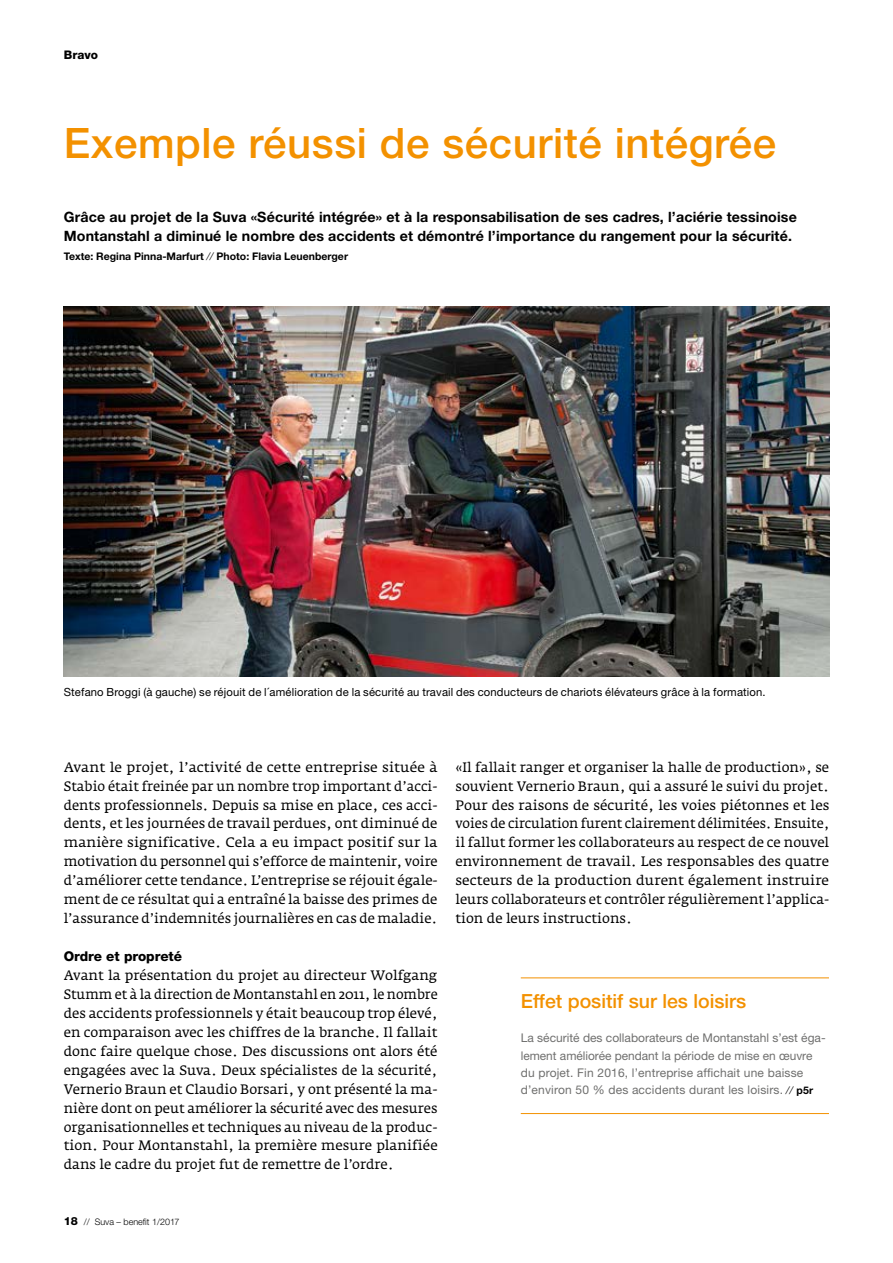
<style>
.page{position:relative;width:893px;height:1263px;background:#fff}
.page>*{position:absolute;margin:0;border:0;box-sizing:border-box;transform-origin:0 0}
.Titel_Mittel{font:500 42px "Helvetica Neue LT Std";letter-spacing:.015em;color:#f39100}
.Box_Titel{font:500 19.5px "Helvetica Neue LT Std";color:#f39100}
.Lead_Mittel{font:700 14.25px/18.9px "Helvetica Neue LT Std";letter-spacing:.01em;color:#000}
.Grundtext_Fedra{font:13.5px/18.9px "Fedra Serif A Std";color:#000;text-align:justify}
.Grundtext_Fedra-2{font:13.5px/18.9px "Fedra Serif A Std";color:#000;text-align:justify;scale:1.04 1}
.Zwischentitel_Fedra{font:800 13.5px "Helvetica Neue LT Std";color:#000}
.Box_Grundtext{font:12px/17.2px "Helvetica Neue LT Std";color:#6f6f6e}
._00_Rubrik_links{font:800 11.85px "Helvetica Neue LT Std";color:#000}
.Bildlegende{font:11.25px "Helvetica Neue LT Std";letter-spacing:.015em;color:#000}
.Lead_Mittel-2{font:700 10.5px "Helvetica Neue LT Std";color:#000}
.t1{font:300 9px "Helvetica Neue LT Std";color:#000}
.s1{font-weight:300;font-style:italic}
.s2{font-weight:800;font-size:11.25px}
.s3{font-weight:300;font-style:italic;font-size:10.5px;color:#000}
.s4{font-weight:700;font-size:10.5px;color:#000}
</style>
<div class="page">
<hr style="left:521px;top:977px;width:308px;height:1px;background:#f39100">
<hr style="left:521px;top:1113px;width:308px;height:1px;background:#f39100">
<img style="left:64px;top:306px;width:765px;height:371px">
<p class="_00_Rubrik_links" style="left:64px;top:48px;width:36px">Bravo</p>
<p class="Titel_Mittel" style="left:64px;top:118px;width:714px">Exemple réussi de sécurité intégrée</p>
<p class="Lead_Mittel" style="left:64px;top:207px;width:735px">Grâce au projet de la Suva «Sécurité intégrée» et à la responsabilisation de ses cadres, l’aciérie tessinoise<br>Montanstahl a diminué le nombre des accidents et démontré l’importance du rangement pour la sécurité.</p>
<p class="Lead_Mittel-2" style="left:64px;top:250px;width:286px">Texte: Regina Pinna-Marfurt <span class="s1">//</span> Photo: Flavia Leuenberger</p>
<p class="Bildlegende" style="left:64px;top:685px;width:703px">Stefano Broggi (à gauche) se réjouit de l´amélioration de la sécurité au travail des conducteurs de chariots élévateurs grâce à la formation.</p>
<p class="Grundtext_Fedra-2" style="left:64px;top:757px;width:361px">Avant le projet, l’activité de cette entreprise située à Stabio était freinée par un nombre trop important d’acci&shy;dents professionnels. Depuis sa mise en place, ces acci&shy;dents, et les journées de travail perdues, ont diminué de manière significative. Cela a eu impact positif sur la motivation du personnel qui s’efforce de maintenir, voire d’améliorer cette tendance. L’entreprise se réjouit égale&shy;ment de ce résultat qui a entraîné la baisse des primes de l’assurance d’indemnités journalières en cas de maladie.</p>
<p class="Zwischentitel_Fedra" style="left:64px;top:948px;width:120px">Ordre et propreté</p>
<p class="Grundtext_Fedra" style="left:64px;top:966px;width:375px">Avant la présentation du projet au directeur Wolfgang Stumm et à la direction de Montanstahl en 2011, le nombre des accidents professionnels y était beaucoup trop élevé, en comparaison avec les chiffres de la branche. Il fallait donc faire quelque chose. Des discussions ont alors été engagées avec la Suva. Deux spécialistes de la sécurité, Vernerio Braun et Claudio Borsari, y ont présenté la ma&shy;nière dont on peut améliorer la sécurité avec des mesures organisationnelles et techniques au niveau de la produc&shy;tion. Pour Montanstahl, la première mesure planifiée dans le cadre du projet fut de remettre de l’ordre.</p>
<p class="t1" style="left:64px;top:1216px;width:117px"><span class="s2">18</span> // Suva – benefit 1/2017</p>
<p class="Grundtext_Fedra" style="left:455px;top:757px;width:375px">«Il fallait ranger et organiser la halle de production», se souvient Vernerio Braun, qui a assuré le suivi du projet.<br>Pour des raisons de sécurité, les voies piétonnes et les voies de circulation furent clairement délimitées. Ensuite, il fallut former les collaborateurs au respect de ce nouvel environnement de travail. Les responsables des quatre secteurs de la production durent également instruire leurs collaborateurs et contrôler régulièrement l’applica&shy;tion de leurs instructions.</p>
<p class="Box_Titel" style="left:521px;top:989px;width:227px">Effet positif sur les loisirs</p>
<p class="Box_Grundtext" style="left:521px;top:1029px;width:306px">La sécurité des collaborateurs de Montanstahl s’est éga&shy;lement améliorée pendant la période de mise en œuvre du projet. Fin 2016, l’entreprise affichait une baisse d’environ 50 % des accidents durant les loisirs. <span class="s3">//</span> <span class="s4">p5r</span></p>
</div>
